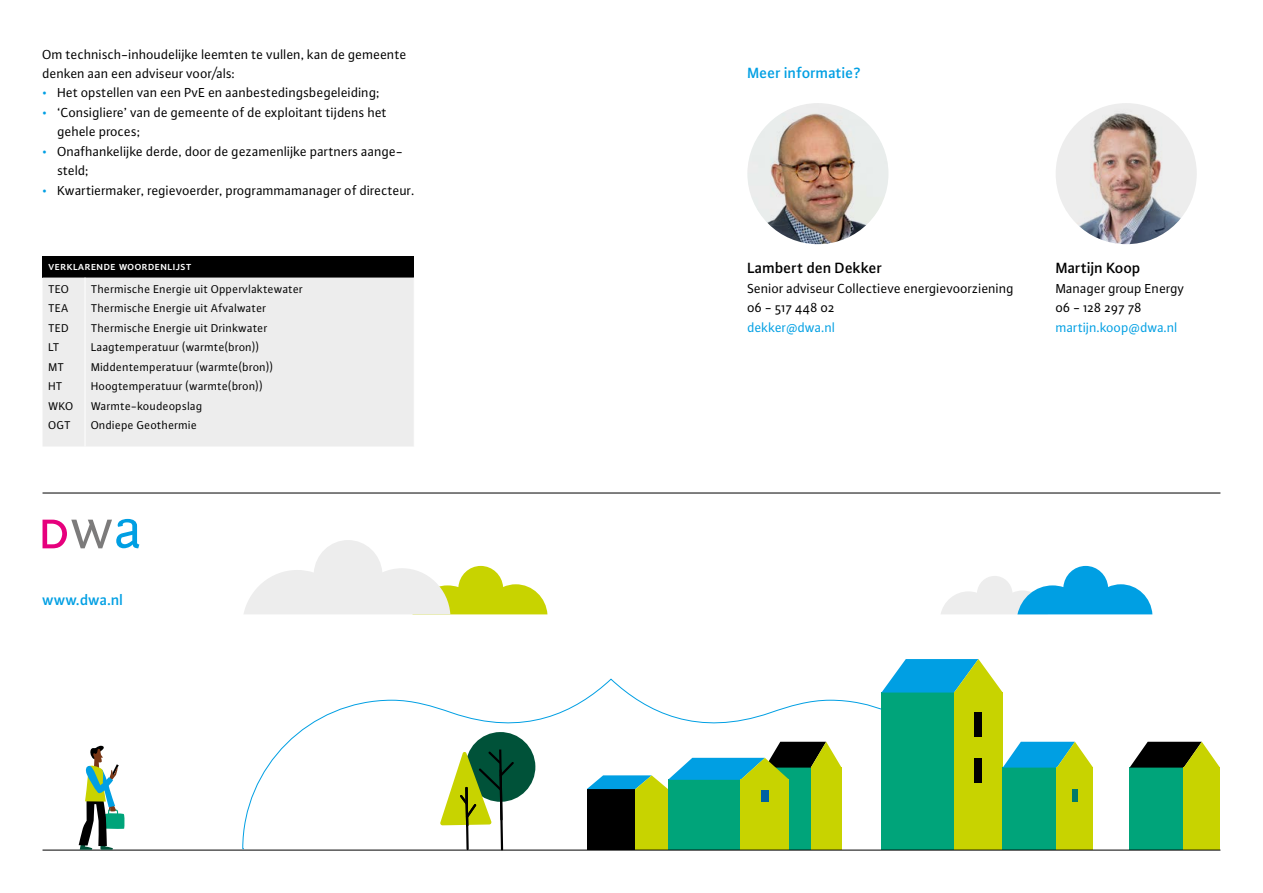
<style>
.page{position:relative;width:1263px;height:893px;background:#fff}
.page>*{position:absolute;margin:0;border:0;box-sizing:border-box;transform-origin:0 0}
.t1{font:500 15.75px "Plus Sans";color:#000}
.t2{font:500 15.75px "Plus Sans";color:#009fe3}
.t3{font:13.8px/19.5px "Plus Sans Normal";color:#000}
.t4{font:13.8px "Plus Sans Normal";color:#009fe3}
.t5{font:12px/19.5px "Plus Sans Normal";letter-spacing:.015em;color:#000}
.t6{font:12px "Plus Sans Medium SC";letter-spacing:.015em;color:#fff}
.s1{color:#009fe3}
</style>
<div class="page">
<img style="left:1056px;top:103px;width:141px;height:141px;border-radius:50%">
<div style="left:43px;top:256px;width:371px;height:22px;background:#000"></div>
<div style="left:43px;top:278px;width:371px;height:168px;background:#ededed"></div>
<hr style="left:85px;top:278px;width:1px;height:168px;background:#fff">
<img style="left:747px;top:103px;width:141px;height:141px;border-radius:50%">
<svg style="left:242px;top:678px;width:639px;height:171px"></svg>
<div style="left:765px;top:768px;width:46px;height:82px;background:#00a47a"></div>
<div style="left:811px;top:768px;width:30px;height:82px;background:#c8d300"></div>
<div style="left:587px;top:789px;width:48px;height:61px;background:#000"></div>
<div style="left:635px;top:789px;width:33px;height:61px;background:#c8d300"></div>
<div style="left:668px;top:780px;width:72px;height:70px;background:#00a47a"></div>
<div style="left:740px;top:780px;width:49px;height:70px;background:#c8d300"></div>
<div style="left:761px;top:790px;width:8px;height:12px;background:#0061a1"></div>
<svg style="left:587px;top:742px;width:254px;height:47px"></svg>
<div style="left:881px;top:692px;width:73px;height:158px;background:#00a47a"></div>
<div style="left:954px;top:692px;width:49px;height:158px;background:#c8d300"></div>
<div style="left:975px;top:712px;width:7px;height:25px;background:#000"></div>
<div style="left:975px;top:758px;width:7px;height:24px;background:#000"></div>
<svg style="left:882px;top:659px;width:121px;height:33px"></svg>
<div style="left:1003px;top:768px;width:54px;height:82px;background:#00a47a"></div>
<div style="left:1057px;top:768px;width:36px;height:82px;background:#c8d300"></div>
<div style="left:1072px;top:789px;width:6px;height:12px;background:#007a69"></div>
<svg style="left:1003px;top:742px;width:90px;height:26px"></svg>
<div style="left:1129px;top:768px;width:55px;height:82px;background:#00a47a"></div>
<div style="left:1184px;top:768px;width:36px;height:82px;background:#c8d300"></div>
<svg style="left:1129px;top:742px;width:91px;height:26px"></svg>
<hr style="left:43px;top:850px;width:1177px;height:1px;background:#000">
<hr style="left:43px;top:493px;width:1177px;height:1px;background:#000">
<svg style="left:79px;top:745px;width:46px;height:105px"></svg>
<div style="left:465px;top:732px;width:71px;height:70px;background:#005239;border-radius:50%"></div>
<svg style="left:440px;top:749px;width:74px;height:101px"></svg>
<svg style="left:43px;top:519px;width:96px;height:29px"></svg>
<svg style="left:941px;top:566px;width:211px;height:48px"></svg>
<svg style="left:244px;top:540px;width:303px;height:74px"></svg>
<p class="t3" style="left:43px;top:44px;width:366px">Om technisch-inhoudelijke leemten te vullen, kan de gemeente denken aan een adviseur voor/als:</p>
<p class="t3" style="left:43px;top:83px;width:339px"><span class="s1">•</span> Het opstellen van een PvE en aanbestedingsbegeleiding;</p>
<p class="t3" style="left:57px;top:102px;width:331px;text-indent:-15px"><span class="s1">•</span> ‘Consigliere’ van de gemeente of de exploitant tijdens het gehele proces;</p>
<p class="t3" style="left:57px;top:141px;width:347px;text-indent:-15px"><span class="s1">•</span> Onafhankelijke derde, door de gezamenlijke partners aange&shy;steld;</p>
<p class="t3" style="left:43px;top:180px;width:374px"><span class="s1">•</span> Kwartiermaker, regievoerder, programmamanager of directeur.</p>
<p class="t6" style="left:49px;top:258px;width:145px">verklarende woordenlijst</p>
<p class="t5" style="left:49px;top:279px;width:26px">TEO<br>TEA<br>TED<br>LT<br>MT<br>HT<br>WKO<br>OGT</p>
<p class="t5" style="left:91px;top:279px;width:213px">Thermische Energie uit Oppervlaktewater<br>Thermische Energie uit Afvalwater<br>Thermische Energie uit Drinkwater<br>Laagtemperatuur (warmte(bron))<br>Middentemperatuur (warmte(bron))<br>Hoogtemperatuur (warmte(bron))<br>Warmte-koudeopslag<br>Ondiepe Geothermie</p>
<p class="t2" style="left:43px;top:589px;width:82px">www.dwa.nl</p>
<p class="t2" style="left:747px;top:63px;width:115px">Meer informatie?</p>
<p class="t1" style="left:747px;top:258px;width:136px">Lambert den Dekker</p>
<p class="t3" style="left:747px;top:278px;width:268px">Senior adviseur Collectieve energievoorziening<br>06 - 517 448 02</p>
<p class="t4" style="left:747px;top:318px;width:89px">dekker@dwa.nl</p>
<p class="t1" style="left:1056px;top:258px;width:86px">Martijn Koop</p>
<p class="t3" style="left:1056px;top:278px;width:130px">Manager group Energy<br>06 - 128 297 78</p>
<p class="t4" style="left:1056px;top:318px;width:124px">martijn.koop@dwa.nl</p>
</div>
